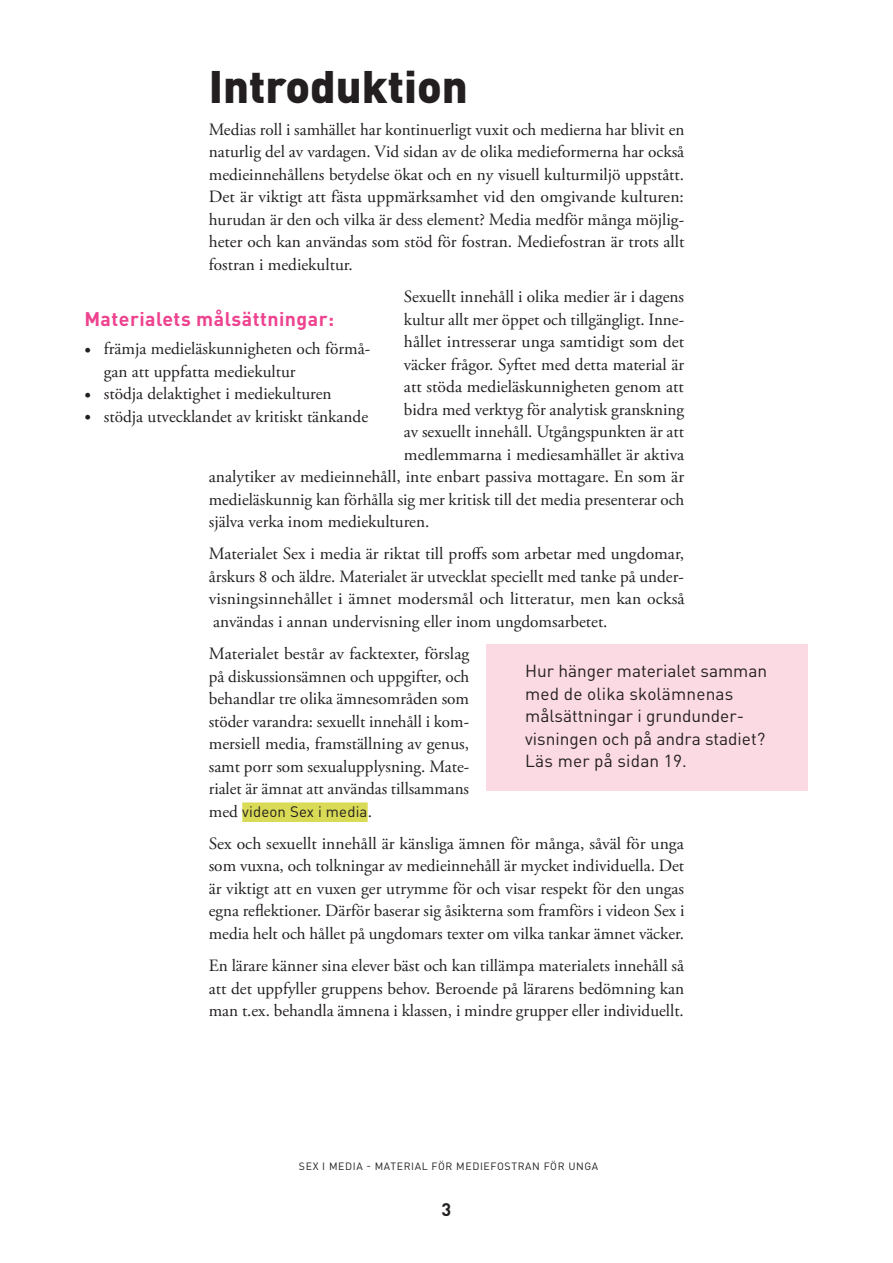
<style>
.page{position:relative;width:893px;height:1263px;background:#fff}
.page>*{position:absolute;margin:0;border:0;box-sizing:border-box;transform-origin:0 0}
.t1{font:900 45px "DIN Pro";color:#231f20}
.t2{font:700 19.5px "DIN Pro";letter-spacing:.025em;color:#ee438f}
.t3{font:700 18px "DIN Pro";color:#231f20}
.t4{font:17.25px/22.5px "Adobe Garamond Pro";color:#231f20;text-align:justify}
.t5{font:17.25px/22.5px "DIN Pro";color:#231f20}
.t6{font:15px "DIN Pro";color:#231f20}
.t7{font:10.5px "DIN Pro";letter-spacing:.06em;color:#231f20}
.s1{font-family:"Adobe Garamond Pro";font-size:17.25px}
</style>
<div class="page">
<div style="left:242px;top:802px;width:126px;height:20px;background:#d9da55"></div>
<div style="left:486px;top:645px;width:322px;height:146px;background:#fbdae4"></div>
<h1 class="t1" style="left:209px;top:56px;width:261px">Introduktion</h1>
<p class="t4" style="left:209px;top:119px;width:477px">Medias roll i samhället har kontinuerligt vuxit och medierna har blivit en naturlig del av vardagen. Vid sidan av de olika medieformerna har också medieinnehållens betydelse ökat och en ny visuell kulturmiljö uppstått.<br>Det är viktigt att fästa uppmärksamhet vid den omgivande kulturen: hurudan är den och vilka är dess element? Media medför många möjlig&shy;heter och kan användas som stöd för fostran. Mediefostran är trots allt fostran i mediekultur.</p>
<p class="t4" style="left:404px;top:286px;width:282px">Sexuellt innehåll i olika medier är i dagens</p>
<p class="t4" style="left:404px;top:309px;width:282px">kultur allt mer öppet och tillgängligt. Inne-</p>
<p class="t4" style="left:404px;top:331px;width:282px">hållet intresserar unga samtidigt som det</p>
<p class="t4" style="left:404px;top:354px;width:282px">väcker frågor. Syftet med detta material är</p>
<p class="t4" style="left:404px;top:376px;width:281px">att stöda medieläskunnigheten genom att</p>
<p class="t4" style="left:404px;top:399px;width:282px">bidra med verktyg för analytisk granskning</p>
<p class="t4" style="left:404px;top:421px;width:282px">av sexuellt innehåll. Utgångspunkten är att</p>
<p class="t4" style="left:404px;top:444px;width:282px">medlemmarna i mediesamhället är aktiva</p>
<p class="t4" style="left:209px;top:466px;width:477px">analytiker av medieinnehåll, inte enbart passiva mottagare. En som är</p>
<p class="t4" style="left:209px;top:489px;width:477px">medieläskunnig kan förhålla sig mer kritisk till det media presenterar och</p>
<p class="t4" style="left:209px;top:511px;width:222px">själva verka inom mediekulturen.</p>
<p class="t4" style="left:209px;top:543px;width:477px">Materialet Sex i media är riktat till proffs som arbetar med ungdomar, årskurs 8 och äldre. Materialet är utvecklat speciellt med tanke på under&shy;visningsinnehållet i ämnet modersmål och litteratur, men kan också användas i annan undervisning eller inom ungdomsarbetet.</p>
<p class="t4" style="left:209px;top:643px;width:262px">Materialet består av facktexter, förslag på diskussionsämnen och uppgifter, och behandlar tre olika ämnesområden som stöder varandra: sexuellt innehåll i kom&shy;mersiell media, framställning av genus, samt porr som sexualupplysning. Mate&shy;rialet är ämnat att användas tillsammans</p>
<p class="t6" style="left:209px;top:801px;width:165px"><span class="s1">med</span> videon Sex i media<span class="s1">.</span></p>
<p class="t4" style="left:209px;top:833px;width:477px">Sex och sexuellt innehåll är känsliga ämnen för många, såväl för unga som vuxna, och tolkningar av medieinnehåll är mycket individuella. Det är viktigt att en vuxen ger utrymme för och visar respekt för den ungas egna reflektioner. Därför baserar sig åsikterna som framförs i videon Sex i media helt och hållet på ungdomars texter om vilka tankar ämnet väcker.</p>
<p class="t4" style="left:209px;top:955px;width:477px">En lärare känner sina elever bäst och kan tillämpa materialets innehåll så att det uppfyller gruppens behov. Beroende på lärarens bedömning kan man t.ex. behandla ämnena i klassen, i mindre grupper eller individuellt.</p>
<p class="t2" style="left:84px;top:306px;width:251px">Materialets målsättningar:</p>
<p class="t4" style="left:104px;top:338px;width:268px;text-indent:-19px">• främja medieläskunnigheten och förmå&shy;gan att uppfatta mediekultur</p>
<p class="t4" style="left:84px;top:383px;width:249px">• stödja delaktighet i mediekulturen</p>
<p class="t4" style="left:84px;top:405px;width:285px">• stödja utvecklandet av kritiskt tänkande</p>
<p class="t5" style="left:525px;top:659px;width:244px">Hur hänger materialet samman med de olika skolämnenas målsättningar i grundunder&shy;visningen och på andra stadiet?<br>Läs mer på sidan 19.</p>
<p class="t7" style="left:299px;top:1159px;width:301px">Sex i media - Material för mediefostran för unga</p>
<p class="t3" style="left:442px;top:1197px;width:11px">3</p>
</div>
